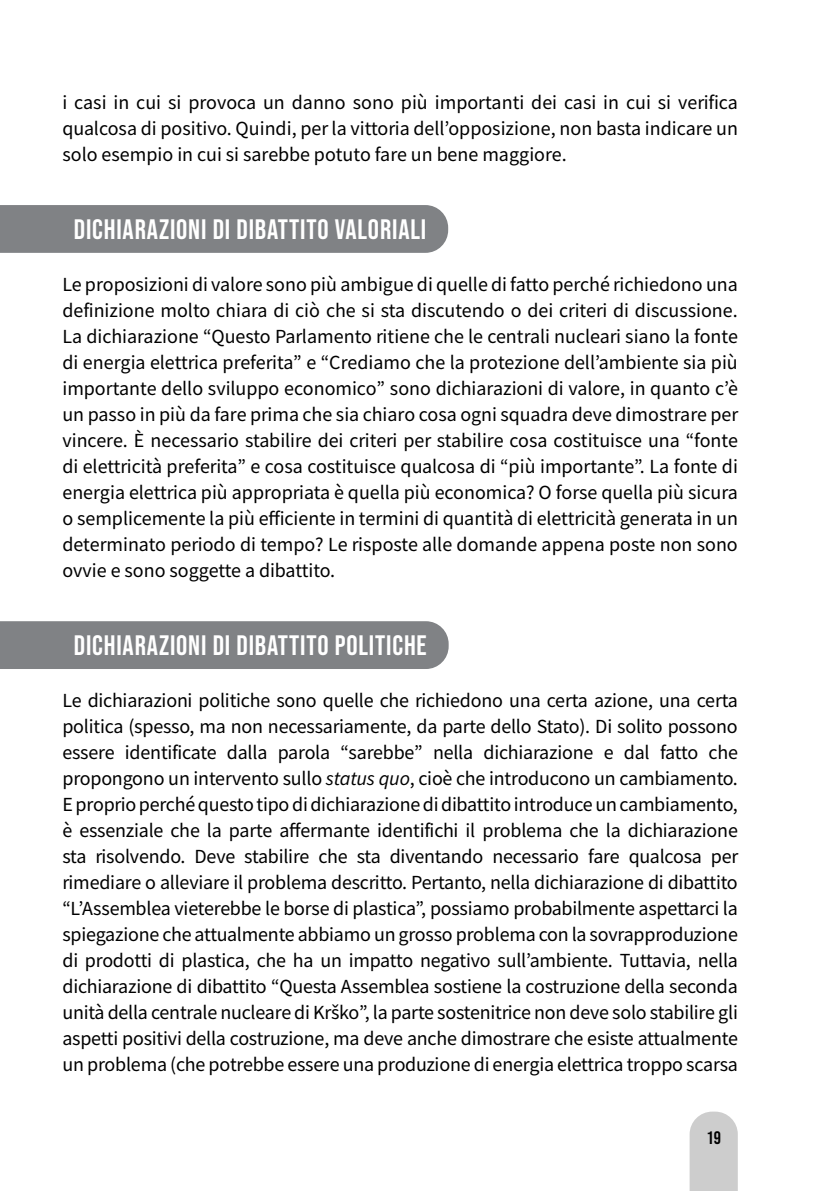
<style>
.page{position:relative;width:840px;height:1191px;background:#fff}
.page>*{position:absolute;margin:0;border:0;box-sizing:border-box;transform-origin:0 0}
.t1{font:28px "Bebas Neue";letter-spacing:.03em;color:#fff}
.t2{font:20px/26px "Source Sans Variable";letter-spacing:-.005em;color:#000;text-align:justify}
.t3{font:18px "Bebas Neue";color:#000}
.s1{font-style:italic}
</style>
<div class="page">
<svg style="left:689px;top:1111px;width:48px;height:80px;background:#d0d0d0"></svg>
<div style="left:0;top:205px;width:448px;height:48px;background:#808285"></div>
<div style="left:0;top:621px;width:448px;height:48px;background:#808285"></div>
<p class="t2" style="left:62px;top:89px;width:676px">i casi in cui si provoca un danno sono più importanti dei casi in cui si verifica qualcosa di positivo. Quindi, per la vittoria dell’opposizione, non basta indicare un solo esempio in cui si sarebbe potuto fare un bene maggiore.</p>
<h1 class="t1" style="left:74px;top:213px;width:354px">DICHIARAZIONI DI DIBATTITO VALORIALI</h1>
<p class="t2" style="left:62px;top:271px;width:677px">Le proposizioni di valore sono più ambigue di quelle di fatto perché richiedono una definizione molto chiara di ciò che si sta discutendo o dei criteri di discussione.<br>La dichiarazione “Questo Parlamento ritiene che le centrali nucleari siano la fonte di energia elettrica preferita” e “Crediamo che la protezione dell’ambiente sia più importante dello sviluppo economico” sono dichiarazioni di valore, in quanto c’è un passo in più da fare prima che sia chiaro cosa ogni squadra deve dimostrare per vincere. È necessario stabilire dei criteri per stabilire cosa costituisce una “fonte di elettricità preferita” e cosa costituisce qualcosa di “più importante”. La fonte di energia elettrica più appropriata è quella più economica? O forse quella più sicura o semplicemente la più efficiente in termini di quantità di elettricità generata in un determinato periodo di tempo? Le risposte alle domande appena poste non sono ovvie e sono soggette a dibattito.</p>
<h1 class="t1" style="left:74px;top:629px;width:354px">DICHIARAZIONI DI DIBATTITO POLITICHE</h1>
<p class="t2" style="left:62px;top:687px;width:677px">Le dichiarazioni politiche sono quelle che richiedono una certa azione, una certa politica (spesso, ma non necessariamente, da parte dello Stato). Di solito possono essere identificate dalla parola “sarebbe” nella dichiarazione e dal fatto che propongono un intervento sullo <span class="s1">status quo</span>, cioè che introducono un cambiamento.<br>E proprio perché questo tipo di dichiarazione di dibattito introduce un cambiamento, è essenziale che la parte affermante identifichi il problema che la dichiarazione sta risolvendo. Deve stabilire che sta diventando necessario fare qualcosa per rimediare o alleviare il problema descritto. Pertanto, nella dichiarazione di dibattito “L’Assemblea vieterebbe le borse di plastica”, possiamo probabilmente aspettarci la spiegazione che attualmente abbiamo un grosso problema con la sovrapproduzione di prodotti di plastica, che ha un impatto negativo sull’ambiente. Tuttavia, nella dichiarazione di dibattito “Questa Assemblea sostiene la costruzione della seconda unità della centrale nucleare di Krško”, la parte sostenitrice non deve solo stabilire gli aspetti positivi della costruzione, ma deve anche dimostrare che esiste attualmente un problema (che potrebbe essere una produzione di energia elettrica troppo scarsa</p>
<p class="t3" style="left:706px;top:1127px;width:16px">19</p>
</div>
